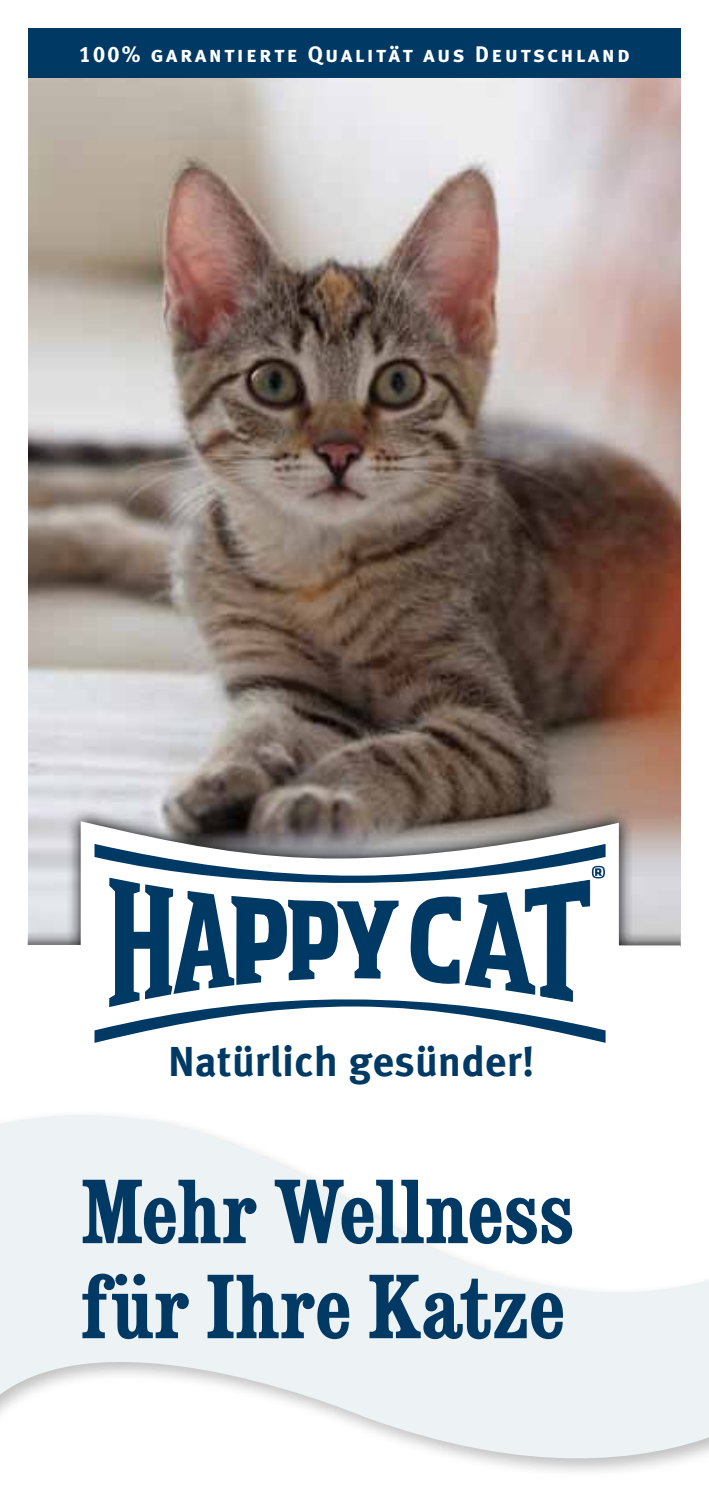
<style>
.page{position:relative;width:709px;height:1489px;background:#fff}
.page>*{position:absolute;margin:0;border:0;box-sizing:border-box;transform-origin:0 0}
.t1{font:95px/95px "Consort RR Bold Condensed";color:#003964}
.t2{font:700 42.25px "Meta OFC";color:#003964}
.t3{font:22.5px "Meta Plus Bold Caps";letter-spacing:.1em;color:#fff}
</style>
<div class="page">
<img style="left:28px;top:78px;width:652px;height:727px">
<svg style="left:28px;top:805px;width:652px;height:16px;background:#857872"></svg>
<svg style="left:28px;top:821px;width:652px;height:222px"></svg>
<svg style="left:0;top:1115px;width:709px;height:357px;fill:#edf2f5"></svg>
<svg style="left:94px;top:843px;width:511px;height:199px"></svg>
<svg style="left:410px;top:865px;width:195px;height:137px"></svg>
<div style="left:28px;top:28px;width:652px;height:50px;background:#003964"></div>
<div style="left:676px;top:946px;width:10px;height:152px;background:#fff"></div>
<div style="left:24px;top:945px;width:10px;height:152px;background:#fff"></div>
<p class="t3" style="left:79px;top:41px;width:552px">100% garantierte Qualität aus Deutschland</p>
<h2 class="t2" style="left:168px;top:1034px;width:368px">Natürlich gesünder!</h2>
<h1 class="t1" style="left:81px;top:1164px;width:494px">Mehr Wellness für Ihre Katze</h1>
</div>
